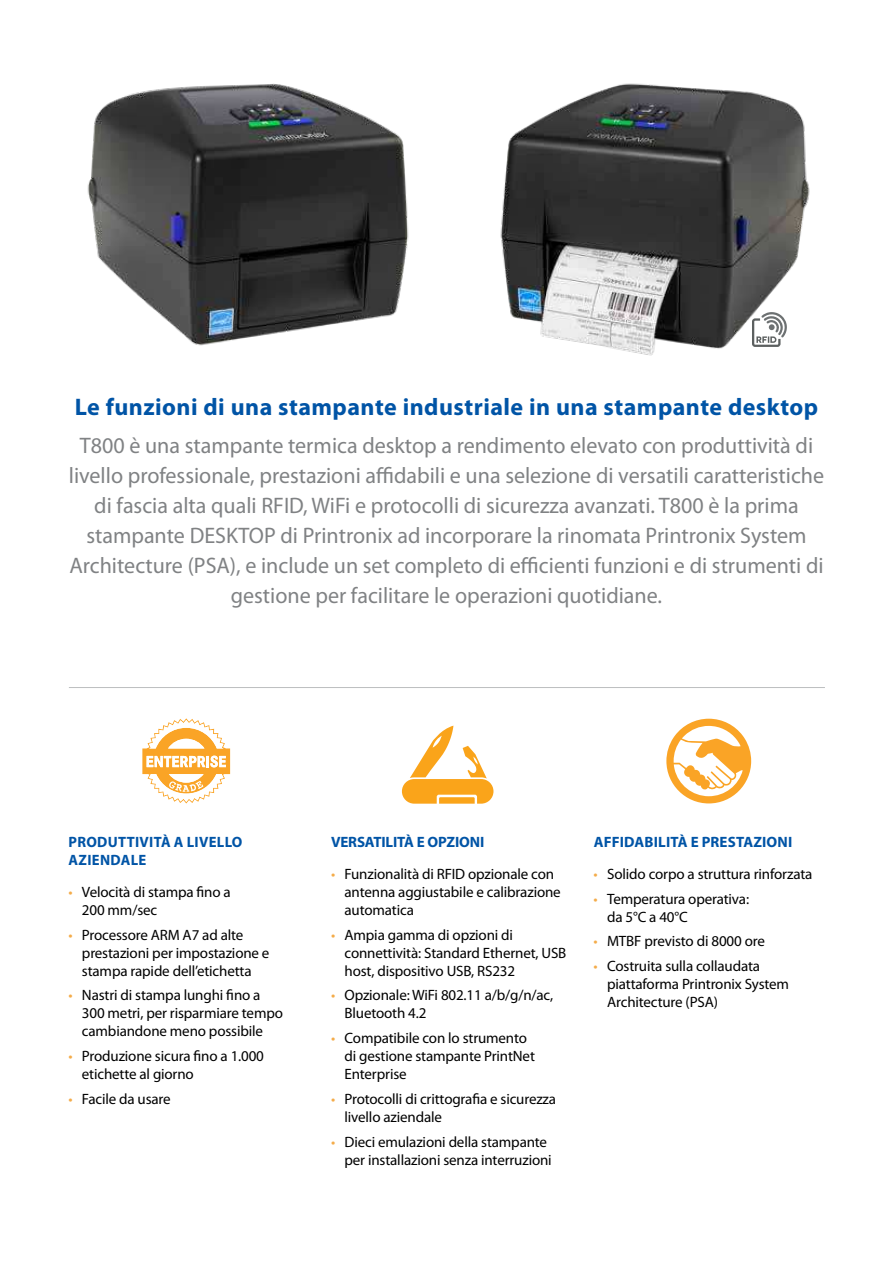
<style>
.page{position:relative;width:893px;height:1263px;background:#fff}
.page>*{position:absolute;margin:0;border:0;box-sizing:border-box;transform-origin:0 0}
.t1{font:700 24px "Myriad Pro";letter-spacing:.02em;color:#0054a6}
.t2{font:22.5px/30px "Myriad Pro";color:#808284;text-align:center}
.t3{font:15px/18px "Myriad Pro";letter-spacing:-.01em;color:#000}
.t4{font:700 15px/18px "Myriad Pro";letter-spacing:.01em;color:#0054a6}
.t5{font:700 15px "Myriad Pro";letter-spacing:-.01em;color:#0054a6}
.s1{color:#f4ac4a}
</style>
<div class="page">
<hr style="left:69px;top:687px;width:756px;height:1px;background:#bcbec0">
<svg style="left:142px;top:718px;width:88px;height:85px"></svg>
<svg style="left:402px;top:726px;width:91px;height:78px"></svg>
<svg style="left:666px;top:719px;width:85px;height:84px"></svg>
<img style="left:500px;top:83px;width:310px;height:273px">
<img style="left:87px;top:83px;width:322px;height:263px">
<svg style="left:752px;top:312px;width:35px;height:35px"></svg>
<h1 class="t1" style="left:75px;top:394px;width:745px">Le funzioni di una stampante industriale in una stampante desktop</h1>
<p class="t2" style="left:69px;top:432px;width:757px">T800 è una stampante termica desktop a rendimento elevato con produttività di livello professionale, prestazioni affidabili e una selezione di versatili caratteristiche di fascia alta quali RFID, WiFi e protocolli di sicurezza avanzati. T800 è la prima stampante DESKTOP di Printronix ad incorporare la rinomata Printronix System Architecture (PSA), e include un set completo di efficienti funzioni e di strumenti di gestione per facilitare le operazioni quotidiane.</p>
<p class="t4" style="left:69px;top:833px;width:175px">PRODUTTIVITÀ A LIVELLO<br>AZIENDALE</p>
<p class="t3" style="left:82px;top:884px;width:150px;text-indent:-13px"><span class="s1">•</span> Velocità di stampa fino a<br>200 mm/sec</p>
<p class="t3" style="left:82px;top:927px;width:189px;text-indent:-13px"><span class="s1">•</span> Processore ARM A7 ad alte prestazioni per impostazione e stampa rapide dell’etichetta</p>
<p class="t3" style="left:82px;top:987px;width:203px;text-indent:-13px"><span class="s1">•</span> Nastri di stampa lunghi fino a<br>300 metri, per risparmiare tempo cambiandone meno possibile</p>
<p class="t3" style="left:82px;top:1048px;width:183px;text-indent:-13px"><span class="s1">•</span> Produzione sicura fino a 1.000 etichette al giorno</p>
<p class="t3" style="left:68px;top:1091px;width:104px"><span class="s1">•</span> Facile da usare</p>
<p class="t5" style="left:331px;top:835px;width:155px">VERSATILITÀ E OPZIONI</p>
<p class="t3" style="left:345px;top:866px;width:218px;text-indent:-13px"><span class="s1">•</span> Funzionalità di RFID opzionale con antenna aggiustabile e calibrazione automatica</p>
<p class="t3" style="left:345px;top:927px;width:223px;text-indent:-13px"><span class="s1">•</span> Ampia gamma di opzioni di connettività: Standard Ethernet, USB host, dispositivo USB, RS232</p>
<p class="t3" style="left:345px;top:987px;width:210px;text-indent:-13px"><span class="s1">•</span> Opzionale: WiFi 802.11 a/b/g/n/ac,<br>Bluetooth 4.2</p>
<p class="t3" style="left:345px;top:1030px;width:192px;text-indent:-13px"><span class="s1">•</span> Compatibile con lo strumento di gestione stampante PrintNet<br>Enterprise</p>
<p class="t3" style="left:345px;top:1091px;width:213px;text-indent:-13px"><span class="s1">•</span> Protocolli di crittografia e sicurezza livello aziendale</p>
<p class="t3" style="left:345px;top:1134px;width:209px;text-indent:-13px"><span class="s1">•</span> Dieci emulazioni della stampante per installazioni senza interruzioni</p>
<p class="t4" style="left:594px;top:833px;width:200px">AFFIDABILITÀ E PRESTAZIONI</p>
<p class="t3" style="left:594px;top:866px;width:220px"><span class="s1">•</span> Solido corpo a struttura rinforzata</p>
<p class="t3" style="left:607px;top:891px;width:144px;text-indent:-13px"><span class="s1">•</span> Temperatura operativa: da 5°C a 40°C</p>
<p class="t3" style="left:594px;top:933px;width:173px"><span class="s1">•</span> MTBF previsto di 8000 ore</p>
<p class="t3" style="left:607px;top:958px;width:183px;text-indent:-13px"><span class="s1">•</span> Costruita sulla collaudata piattaforma Printronix System<br>Architecture (PSA)</p>
</div>
